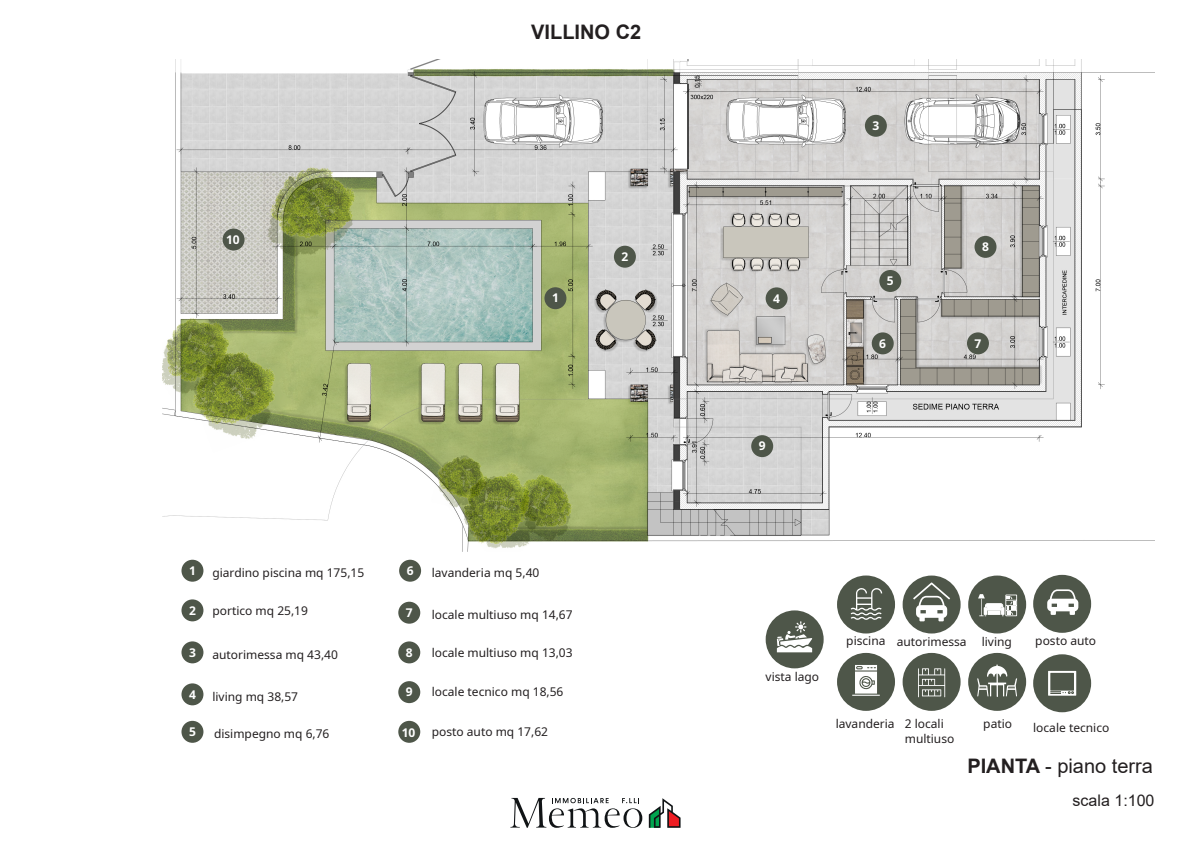
<style>
.page{position:relative;width:1191px;height:842px;background:#fff}
.page>*{position:absolute;margin:0;border:0;box-sizing:border-box;transform-origin:0 0}
.t1{font:20px "Arial";color:#231f20}
.t2{font:700 20px "Arial";color:#231f20}
.t3{font:16px "Arial";color:#231f20}
.t4{font:12px "Noto Sans";color:#231f20}
.t5{font:700 12px "Noto Sans";color:#fff}
.s1{font-weight:700}
</style>
<div class="page">
<img style="left:162px;top:60px;width:992px;height:492px">
<svg style="left:649px;top:798px;width:31px;height:30px"></svg>
<svg style="left:510px;top:798px;width:132px;height:30px"></svg>
<div style="left:544px;top:287px;width:22px;height:22px;background:#4e5649;border-radius:50%"></div>
<div style="left:865px;top:115px;width:22px;height:22px;background:#4e5649;border-radius:50%"></div>
<div style="left:765px;top:287px;width:22px;height:22px;background:#4e5649;border-radius:50%"></div>
<div style="left:879px;top:270px;width:22px;height:22px;background:#4e5649;border-radius:50%"></div>
<div style="left:871px;top:332px;width:22px;height:22px;background:#4e5649;border-radius:50%"></div>
<div style="left:967px;top:332px;width:22px;height:22px;background:#4e5649;border-radius:50%"></div>
<div style="left:974px;top:236px;width:22px;height:22px;background:#4e5649;border-radius:50%"></div>
<div style="left:751px;top:435px;width:22px;height:22px;background:#4e5649;border-radius:50%"></div>
<div style="left:614px;top:246px;width:22px;height:22px;background:#4e5649;border-radius:50%"></div>
<div style="left:181px;top:560px;width:22px;height:22px;background:#4e5649;border-radius:50%"></div>
<div style="left:181px;top:641px;width:22px;height:22px;background:#4e5649;border-radius:50%"></div>
<div style="left:181px;top:683px;width:22px;height:22px;background:#4e5649;border-radius:50%"></div>
<div style="left:181px;top:721px;width:22px;height:22px;background:#4e5649;border-radius:50%"></div>
<div style="left:399px;top:560px;width:22px;height:22px;background:#4e5649;border-radius:50%"></div>
<div style="left:398px;top:602px;width:22px;height:22px;background:#4e5649;border-radius:50%"></div>
<div style="left:398px;top:641px;width:22px;height:22px;background:#4e5649;border-radius:50%"></div>
<div style="left:398px;top:681px;width:22px;height:22px;background:#4e5649;border-radius:50%"></div>
<div style="left:398px;top:721px;width:22px;height:22px;background:#4e5649;border-radius:50%"></div>
<div style="left:223px;top:229px;width:21px;height:22px;background:#4e5649;border-radius:50%"></div>
<div style="left:181px;top:599px;width:22px;height:22px;background:#4e5649;border-radius:50%"></div>
<div style="left:837px;top:575px;width:58px;height:58px;background:#4e5649;border-radius:50%"></div>
<svg style="left:850px;top:588px;width:32px;height:32px"></svg>
<div style="left:902px;top:575px;width:58px;height:58px;background:#4e5649;border-radius:50%"></div>
<svg style="left:913px;top:582px;width:37px;height:39px"></svg>
<div style="left:837px;top:653px;width:58px;height:58px;background:#4e5649;border-radius:50%"></div>
<svg style="left:852px;top:665px;width:27px;height:31px"></svg>
<div style="left:968px;top:575px;width:58px;height:58px;background:#4e5649;border-radius:50%"></div>
<svg style="left:978px;top:594px;width:39px;height:22px"></svg>
<div style="left:902px;top:653px;width:58px;height:58px;background:#4e5649;border-radius:50%"></div>
<svg style="left:918px;top:668px;width:27px;height:29px"></svg>
<div style="left:968px;top:653px;width:58px;height:58px;background:#4e5649;border-radius:50%"></div>
<hr style="left:996px;top:672px;width:2px;height:25px;background:#fff">
<svg style="left:977px;top:664px;width:40px;height:32px"></svg>
<div style="left:1033px;top:654px;width:58px;height:58px;background:#4e5649;border-radius:50%"></div>
<svg style="left:1048px;top:671px;width:28px;height:25px"></svg>
<div style="left:1033px;top:575px;width:58px;height:58px;background:#4e5649;border-radius:50%"></div>
<svg style="left:1047px;top:589px;width:31px;height:26px"></svg>
<div style="left:765px;top:610px;width:58px;height:58px;background:#4e5649;border-radius:50%"></div>
<svg style="left:777px;top:621px;width:35px;height:31px"></svg>
<p class="t5" style="left:226px;top:231px;width:15px">10</p>
<p class="t2" style="left:531px;top:18px;width:112px">VILLINO C2</p>
<p class="t5" style="left:552px;top:290px;width:8px">1</p>
<p class="t5" style="left:621px;top:248px;width:8px">2</p>
<p class="t5" style="left:189px;top:562px;width:8px">1</p>
<p class="t5" style="left:189px;top:602px;width:8px">2</p>
<p class="t5" style="left:189px;top:644px;width:8px">3</p>
<p class="t5" style="left:189px;top:686px;width:8px">4</p>
<p class="t5" style="left:189px;top:723px;width:8px">5</p>
<p class="t4" style="left:212px;top:564px;width:153px">giardino piscina mq 175,15</p>
<p class="t4" style="left:212px;top:602px;width:97px">portico mq 25,19</p>
<p class="t4" style="left:212px;top:646px;width:127px">autorimessa mq 43,40</p>
<p class="t4" style="left:212px;top:688px;width:87px">living mq 38,57</p>
<p class="t4" style="left:214px;top:725px;width:117px">disimpegno mq 6,76</p>
<p class="t5" style="left:407px;top:562px;width:8px">6</p>
<p class="t5" style="left:406px;top:604px;width:8px">7</p>
<p class="t5" style="left:406px;top:644px;width:8px">8</p>
<p class="t5" style="left:406px;top:683px;width:8px">9</p>
<p class="t5" style="left:402px;top:724px;width:15px">10</p>
<p class="t4" style="left:432px;top:564px;width:109px">lavanderia mq 5,40</p>
<p class="t4" style="left:432px;top:606px;width:142px">locale multiuso mq 14,67</p>
<p class="t4" style="left:432px;top:644px;width:142px">locale multiuso mq 13,03</p>
<p class="t4" style="left:432px;top:683px;width:133px">locale tecnico mq 18,56</p>
<p class="t4" style="left:432px;top:723px;width:118px">posto auto mq 17,62</p>
<p class="t5" style="left:773px;top:290px;width:8px">4</p>
<p class="t5" style="left:758px;top:437px;width:8px">9</p>
<p class="t5" style="left:872px;top:117px;width:8px">3</p>
<p class="t5" style="left:887px;top:272px;width:8px">5</p>
<p class="t5" style="left:982px;top:238px;width:8px">8</p>
<p class="t5" style="left:879px;top:335px;width:8px">6</p>
<p class="t5" style="left:974px;top:335px;width:8px">7</p>
<p class="t4" style="left:765px;top:668px;width:55px">vista lago</p>
<p class="t4" style="left:846px;top:632px;width:41px">piscina</p>
<p class="t4" style="left:896px;top:634px;width:72px">autorimessa</p>
<p class="t4" style="left:981px;top:633px;width:32px">living</p>
<p class="t4" style="left:1035px;top:633px;width:62px">posto auto</p>
<p class="t4" style="left:835px;top:716px;width:61px">lavanderia</p>
<p class="t4" style="left:904px;top:716px;width:41px">2 locali</p>
<p class="t4" style="left:904px;top:730px;width:51px">multiuso</p>
<p class="t4" style="left:983px;top:716px;width:30px">patio</p>
<p class="t4" style="left:1033px;top:719px;width:78px">locale tecnico</p>
<p class="t1" style="left:967px;top:752px;width:187px"><span class="s1">PIANTA</span> - piano terra</p>
<p class="t3" style="left:1072px;top:789px;width:83px">scala 1:100</p>
</div>
